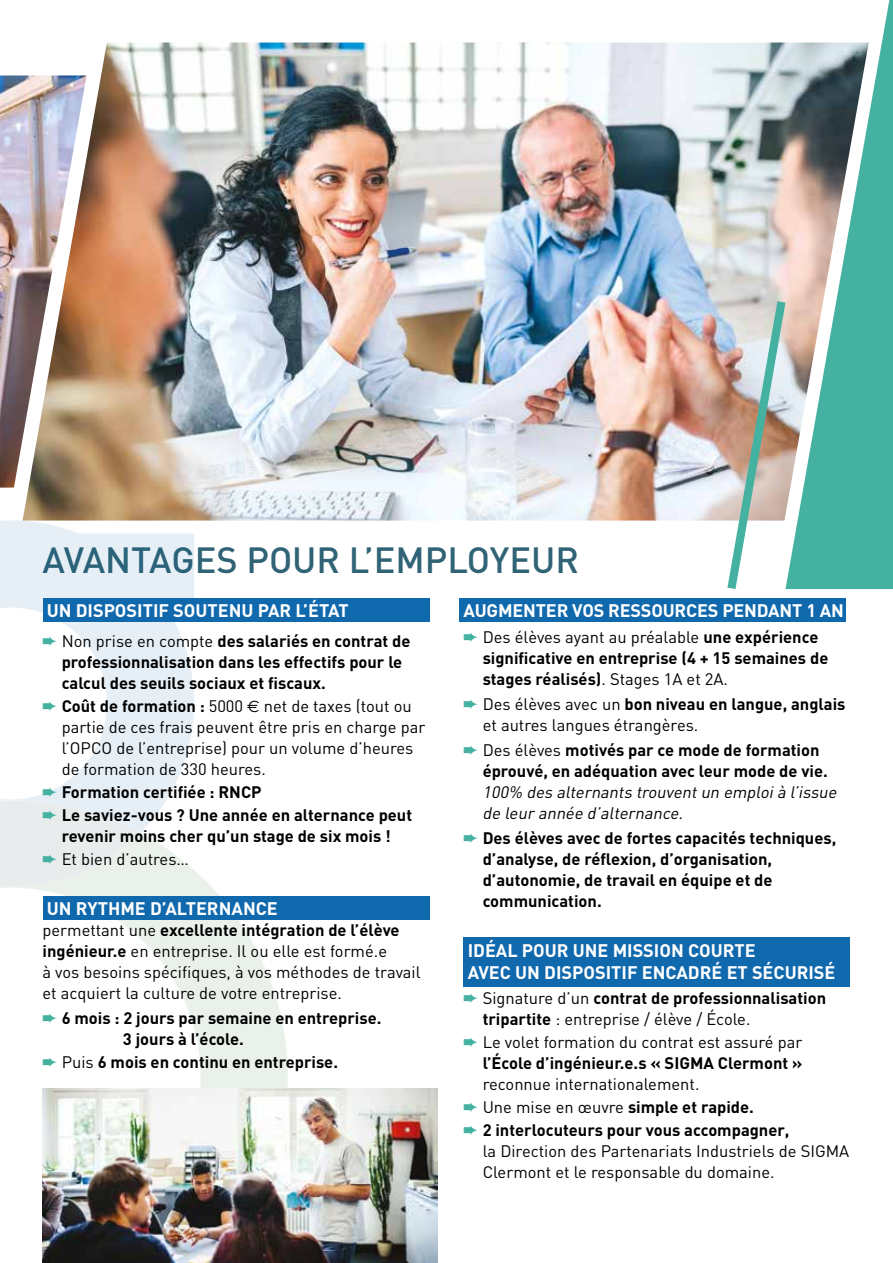
<style>
.page{position:relative;width:893px;height:1263px;background:#fff}
.page>*{position:absolute;margin:0;border:0;box-sizing:border-box;transform-origin:0 0}
.t1{font:500 36px "DIN";color:#2f6375}
.t2{font:700 18px/21.6px "DIN";color:#fff}
.t3{font:700 16.5px/21px "DIN";color:#000}
.t4{font:16.5px/21px "DIN";color:#000}
.t5{font:italic 16.5px/21px "DIN";color:#000}
.s1{color:#45b2a1}
.s2{font-weight:400}
.s3{font-weight:700}
.s4{font-family:"Euro Sans"}
</style>
<div class="page">
<img style="left:0;top:75px;width:23px;height:413px">
<img style="left:23px;top:43px;width:751px;height:478px">
<svg style="left:774px;top:42px;width:11px;height:250px"></svg>
<img style="left:722px;top:292px;width:69px;height:298px">
<svg style="left:0;top:833px;width:288px;height:430px"></svg>
<div style="left:0;top:833px;width:141px;height:54px;background:#e8eced"></div>
<svg style="left:0;top:520px;width:194px;height:313px;fill:#e6eff6"></svg>
<svg style="left:785px;top:0;width:108px;height:589px;fill:#45b2a1"></svg>
<div style="left:43px;top:599px;width:386px;height:23px;background:#1068ad"></div>
<div style="left:459px;top:599px;width:387px;height:23px;background:#1068ad"></div>
<div style="left:43px;top:896px;width:386px;height:23px;background:#1068ad"></div>
<div style="left:463px;top:938px;width:387px;height:49px;background:#1068ad"></div>
<img style="left:43px;top:1089px;width:395px;height:174px">
<h1 class="t1" style="left:43px;top:537px;width:538px">AVANTAGES POUR L’EMPLOYEUR</h1>
<p class="t2" style="left:47px;top:599px;width:304px">UN DISPOSITIF SOUTENU PAR L’ÉTAT</p>
<p class="t3" style="left:62px;top:630px;width:350px;text-indent:-19px"><span class="s1">➨</span> <span class="s2">Non prise en compte</span> des salariés en contrat de professionnalisation dans les effectifs pour le calcul des seuils sociaux et fiscaux.</p>
<p class="t4" style="left:62px;top:695px;width:365px;text-indent:-19px"><span class="s1">➨</span> <span class="s3">Coût de formation :</span> 5000 <span class="s4">€</span> net de taxes (tout ou partie de ces frais peuvent être pris en charge par l’OPCO de l’entreprise) pour un volume d’heures de formation de 330 heures.</p>
<p class="t3" style="left:43px;top:780px;width:371px;line-height:23.1px"><span class="s1">➨</span> Formation certifiée : RNCP<br><span class="s1">➨</span> Le saviez-vous ? Une année en alternance peut</p>
<p class="t3" style="left:43px;top:824px;width:350px;line-height:23.1px;text-indent:19px">revenir moins cher qu’un stage de six mois ! <span class="s1">➨</span> <span class="s2">Et bien d’autres…</span></p>
<p class="t2" style="left:47px;top:897px;width:233px">UN RYTHME D’ALTERNANCE</p>
<p class="t4" style="left:43px;top:919px;width:380px">permettant une <span class="s3">excellente intégration de l’élève ingénieur.e</span> en entreprise. Il ou elle est formé.e<br>à vos besoins spécifiques, à vos méthodes de travail et acquiert la culture de votre entreprise.</p>
<p class="t3" style="left:123px;top:1007px;width:260px;text-indent:-80px"><span class="s1">➨</span> 6 mois : 2 jours par semaine en entreprise.<br>3 jours à l’école.</p>
<p class="t3" style="left:43px;top:1051px;width:297px"><span class="s1">➨</span> <span class="s2">Puis</span> 6 mois en continu en entreprise.</p>
<p class="t2" style="left:463px;top:599px;width:382px">AUGMENTER VOS RESSOURCES PENDANT 1 AN</p>
<p class="t3" style="left:483px;top:625px;width:347px;text-indent:-19px"><span class="s1">➨</span> <span class="s2">Des élèves ayant au préalable</span> une expérience significative en entreprise (4 + 15 semaines de stages réalisés)<span class="s2">. Stages 1A et 2A.</span></p>
<p class="t4" style="left:483px;top:693px;width:364px;text-indent:-19px"><span class="s1">➨</span> Des élèves avec un <span class="s3">bon niveau en langue, anglais </span>et autres langues étrangères.</p>
<p class="t3" style="left:483px;top:739px;width:347px;text-indent:-19px"><span class="s1">➨</span> <span class="s2">Des élèves</span> motivés par ce mode de formation éprouvé, en adéquation avec leur mode de vie.</p>
<p class="t5" style="left:483px;top:781px;width:359px">100% des alternants trouventun emploià l’issue de leur année d’alternance.</p>
<p class="t3" style="left:483px;top:827px;width:355px;text-indent:-19px"><span class="s1">➨</span> Des élèves avec de fortes capacités techniques, d’analyse, de réflexion, d’organisation, d’autonomie, de travail en équipe et de communication.</p>
<p class="t2" style="left:468px;top:939px;width:369px">IDÉAL POUR UNE MISSION COURTE<br>AVEC UN DISPOSITIF ENCADRÉ ET SÉCURISÉ</p>
<p class="t3" style="left:483px;top:987px;width:345px;text-indent:-19px"><span class="s1">➨</span> <span class="s2">Signature d’un</span> contrat de professionnalisation tripartite <span class="s2">: entreprise / élève / École.</span></p>
<p class="t4" style="left:463px;top:1031px;width:340px;text-align:right"><span class="s1">➨</span> Le volet formation du contrat est assuré par <span class="s3">l’École d’ingénieur.e.s « SIGMA Clermont »</span></p>
<p class="t3" style="left:463px;top:1072px;width:328px;line-height:23.1px;text-indent:19px"><span class="s2">reconnue internationalement.<br></span><span class="s1">➨</span> <span class="s2">Une mise en œuvre</span> simple et rapide.<br><span class="s1">➨</span> 2 interlocuteurs pour vous accompagner,</p>
<p class="t4" style="left:483px;top:1140px;width:368px">la Direction des Partenariats Industriels de SIGMA<br>Clermont et le responsable du domaine.</p>
</div>
